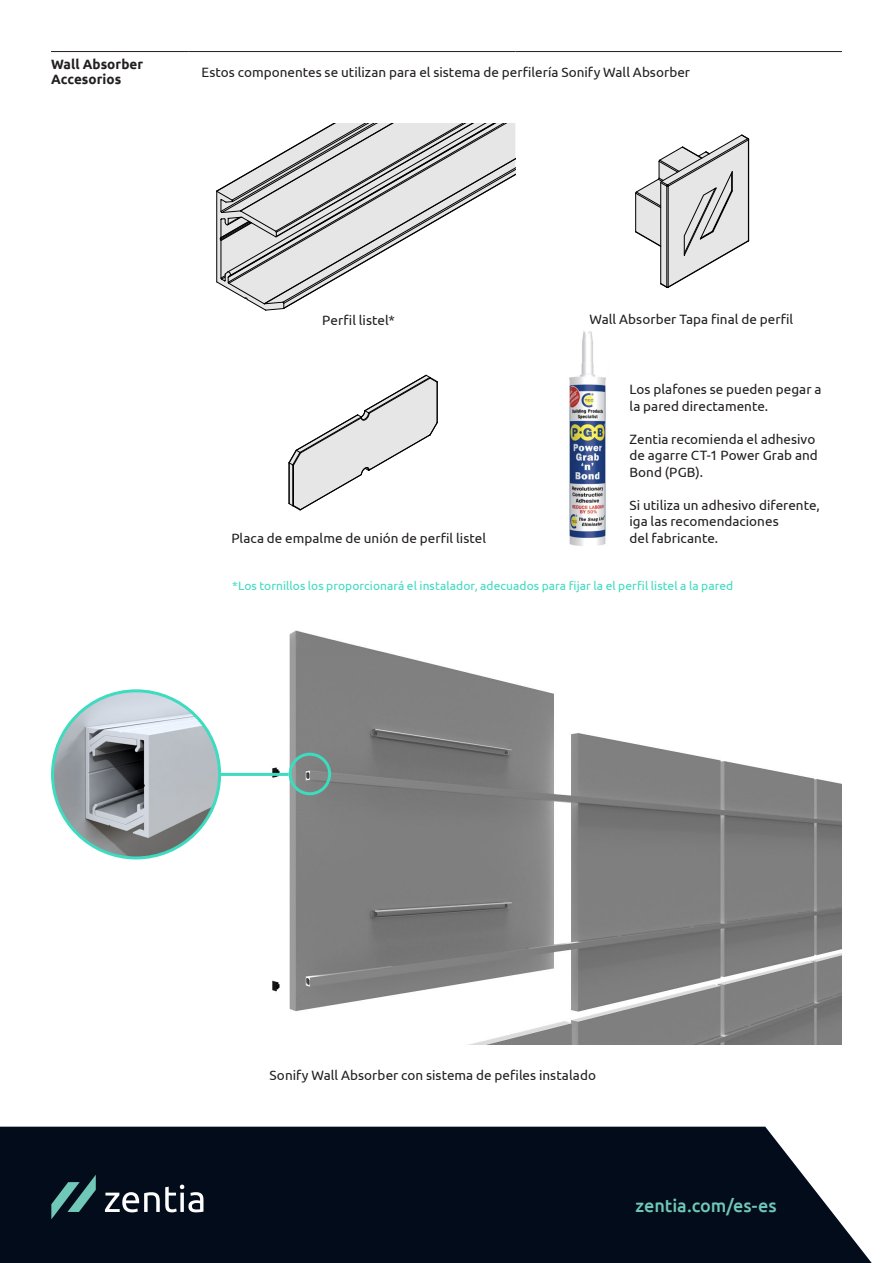
<style>
.page{position:relative;width:893px;height:1263px;background:#fff}
.page>*{position:absolute;margin:0;border:0;box-sizing:border-box;transform-origin:0 0}
.t1{font:500 18px "Ubuntu";letter-spacing:-.005em;color:#6fc8b8}
.t2{font:13.5px "Ubuntu";color:#231f20}
.t3{font:700 13.5px "Ubuntu";letter-spacing:.005em;color:#231f20}
.t4{font:12px "Ubuntu";letter-spacing:.005em;color:#3ddbbf}
</style>
<div class="page">
<div style="left:0;top:1127px;width:872px;height:136px;background:#030c1a"></div>
<svg style="left:105px;top:1184px;width:98px;height:28px"></svg>
<svg style="left:51px;top:1175px;width:45px;height:44px;background:#284c50"></svg>
<hr style="left:51px;top:51px;width:138px;height:1px;background:#231f20">
<hr style="left:189px;top:51px;width:326px;height:1px;background:#231f20">
<hr style="left:515px;top:51px;width:327px;height:1px;background:#231f20">
<img style="left:243px;top:630px;width:599px;height:414px">
<div style="left:289px;top:753px;width:42px;height:42px;border:3px solid #3ddbbf;border-radius:50%"></div>
<hr style="left:220px;top:773px;width:69px;height:3px;background:#3ddbbf">
<img style="left:53px;top:691px;width:167px;height:167px;border-radius:84px">
<svg style="left:216px;top:123px;width:299px;height:188px"></svg>
<svg style="left:288px;top:375px;width:150px;height:135px"></svg>
<svg style="left:635px;top:135px;width:114px;height:153px"></svg>
<img style="left:569px;top:331px;width:37px;height:215px">
<p class="t3" style="left:51px;top:56px;width:94px">Wall Absorber</p>
<p class="t3" style="left:51px;top:71px;width:72px">Accesorios</p>
<p class="t2" style="left:202px;top:64px;width:490px">Estos componentes se utilizan para el sistema de perfilería Sonify Wall Absorber</p>
<p class="t2" style="left:322px;top:312px;width:74px">Perfil listel*</p>
<p class="t2" style="left:231px;top:530px;width:256px">Placa de empalme de unión de perfil listel</p>
<p class="t2" style="left:590px;top:311px;width:205px">Wall Absorber Tapa final de perfil</p>
<p class="t2" style="left:629px;top:381px;width:193px">Los plafones se pueden pegar a</p>
<p class="t2" style="left:629px;top:398px;width:140px">la pared directamente.</p>
<p class="t2" style="left:629px;top:431px;width:187px">Zentia recomienda el adhesivo</p>
<p class="t2" style="left:629px;top:447px;width:190px">de agarre CT-1 Power Grab and</p>
<p class="t2" style="left:629px;top:464px;width:75px">Bond (PGB).</p>
<p class="t2" style="left:629px;top:497px;width:192px">Si utiliza un adhesivo diferente,</p>
<p class="t2" style="left:629px;top:513px;width:151px">iga las recomendaciones</p>
<p class="t2" style="left:629px;top:530px;width:90px">del fabricante.</p>
<p class="t4" style="left:232px;top:579px;width:503px">*Los tornillos los proporcionará el instalador, adecuados para fijar la el perfil listel a la pared</p>
<p class="t2" style="left:270px;top:1067px;width:328px">Sonify Wall Absorber con sistema de pefiles instalado</p>
<p class="t1" style="left:636px;top:1194px;width:143px">zentia.com/es-es</p>
</div>
